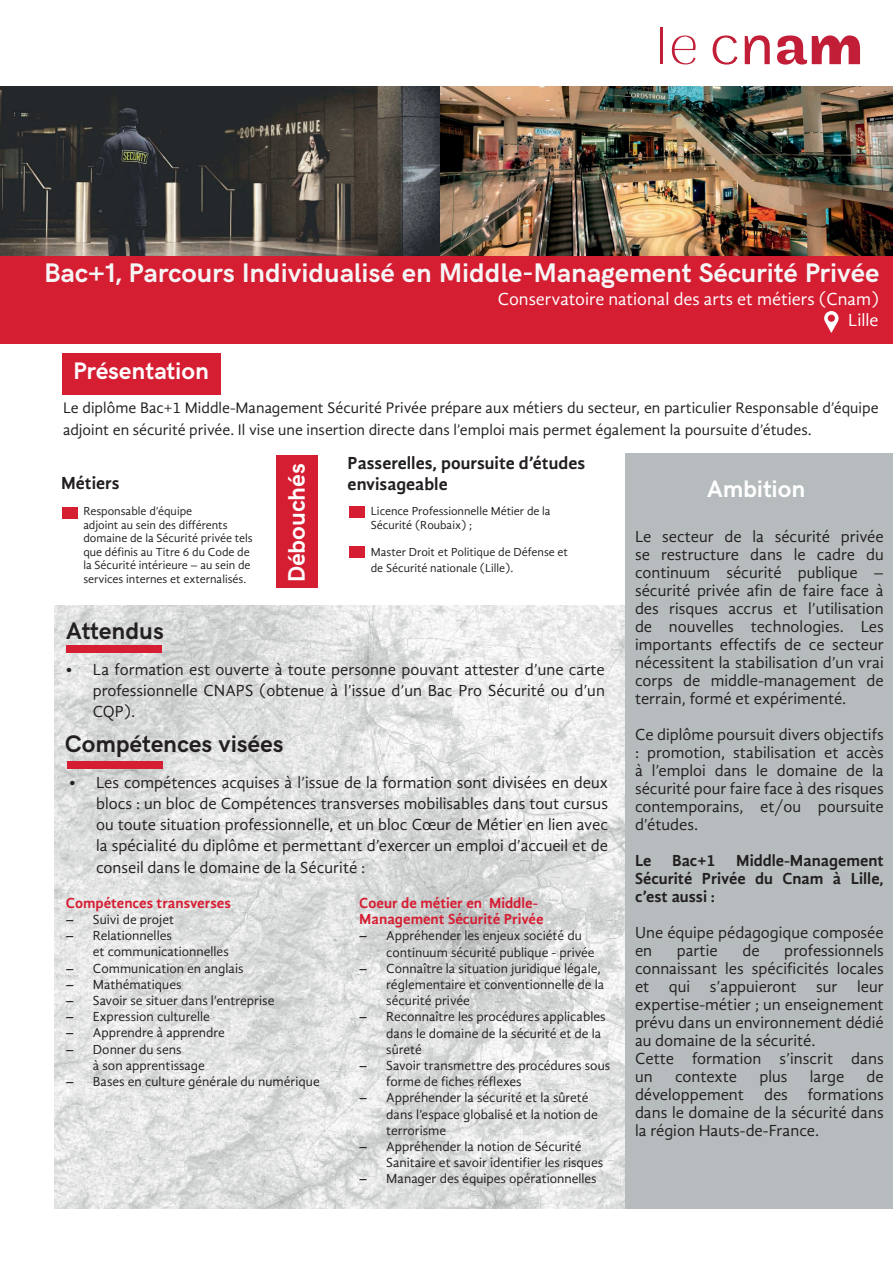
<style>
.page{position:relative;width:893px;height:1263px;background:#fff}
.page>*{position:absolute;margin:0;border:0;box-sizing:border-box;transform-origin:0 0}
.t1{font:700 27px "HK Grotesk";color:#f5f5f6}
.t2{font:700 24px "HK Grotesk";color:#fff}
.t3{font:700 24px "HK Grotesk";color:#231f20}
.t4{font:700 18px/21.6px "Gandhi Sans";color:#231f20}
.t5{font:18px/21.5px "Gandhi Sans";color:#fff;text-align:right}
.t6{font:16.5px/18px "Gandhi Sans";color:#231f20;text-align:justify}
.t7{font:700 16.5px/18px "Gandhi Sans";color:#231f20;text-align:justify}
.t8{font:15.75px/22.5px "Gandhi Sans";color:#231f20}
.t9{font:700 15px/16.5px "Gandhi Sans";color:#d61e33}
.t10{font:13.5px/16.2px "Gandhi Sans";color:#231f20}
.t11{font:12px/13.5px "Gandhi Sans";color:#231f20}
.s1{font-weight:700}
</style>
<div class="page">
<img style="left:54px;top:606px;width:571px;height:603px">
<div style="left:625px;top:454px;width:268px;height:755px;background:#b6bcbd"></div>
<svg style="left:672px;top:36px;width:24px;height:28px"></svg>
<hr style="left:661px;top:28px;width:2px;height:36px;background:#c31e37">
<svg style="left:713px;top:35px;width:24px;height:30px"></svg>
<svg style="left:745px;top:35px;width:25px;height:29px"></svg>
<svg style="left:777px;top:35px;width:83px;height:30px"></svg>
<div style="left:276px;top:455px;width:42px;height:133px;background:#d61e33"></div>
<div style="left:63px;top:353px;width:158px;height:41px;background:#d61e33"></div>
<div style="left:349px;top:506px;width:16px;height:12px;background:#d61e33"></div>
<div style="left:62px;top:507px;width:16px;height:12px;background:#d61e33"></div>
<div style="left:66px;top:645px;width:96px;height:8px;background:#d61e33"></div>
<div style="left:67px;top:761px;width:96px;height:8px;background:#d61e33"></div>
<div style="left:0;top:255px;width:893px;height:88px;background:#d61e33"></div>
<svg style="left:824px;top:311px;width:14px;height:22px"></svg>
<img style="left:0;top:86px;width:893px;height:169px">
<div style="left:349px;top:546px;width:16px;height:12px;background:#d61e33"></div>
<h1 class="t1" style="left:45px;top:252px;width:836px">Bac+1, Parcours Individualisé en Middle-Management Sécurité Privée</h1>
<p class="t5" style="left:498px;top:288px;width:383px">Conservatoire national des arts et métiers (Cnam)<br>Lille</p>
<h2 class="t2" style="left:73px;top:353px;width:137px">Présentation</h2>
<p class="t8" style="left:63px;top:396px;width:817px">Le diplôme Bac+1 Middle-Management Sécurité Privée prépare aux métiers du secteur, en particulier Responsable d’équipe adjoint en sécurité privée. Il vise une insertion directe dans l’emploi mais permet également la poursuite d’études.</p>
<p class="t4" style="left:61px;top:472px;width:60px">Métiers</p>
<p class="t11" style="left:83px;top:504px;width:171px">Responsable d’équipe<br>adjoint au sein des différents domaine de la Sécurité privée tels que définis au Titre 6 du Code de la Sécurité intérieure – au sein de services internes et externalisés.</p>
<h2 class="t3" style="left:66px;top:612px;width:99px">Attendus</h2>
<h2 class="t2" style="left:279px;top:582px;width:120px;rotate:-90deg">Débouchés</h2>
<p class="t4" style="left:348px;top:452px;width:239px">Passerelles, poursuite d’études envisageable</p>
<p class="t11" style="left:371px;top:504px;width:181px">Licence Professionnelle Métier de la<br>Sécurité (Roubaix) ;</p>
<p class="t11" style="left:371px;top:543px;width:199px;line-height:16.5px">Master Droit et Politique de Défense et de Sécurité nationale (Lille).</p>
<p class="t6" style="left:93px;top:659px;width:513px;line-height:21px;text-indent:-27px">• La formation est ouverte à toute personne pouvant attester d’une carte professionnelle CNAPS (obtenue à l’issue d’un Bac Pro Sécurité ou d’un CQP).</p>
<h2 class="t3" style="left:65px;top:726px;width:220px">Compétences visées</h2>
<p class="t6" style="left:96px;top:772px;width:514px;line-height:21px;text-indent:-27px">• Les compétences acquises à l’issue de la formation sont divisées en deux blocs : un bloc de Compétences transverses mobilisables dans tout cursus ou toute situation professionnelle, et un bloc Cœur de Métier en lien avec la spécialité du diplôme et permettant d’exercer un emploi d’accueil et de</p>
<p class="t6" style="left:96px;top:859px;width:271px">conseil dans le domaine de la Sécurité :</p>
<p class="t9" style="left:66px;top:894px;width:166px">Compétences transverses</p>
<p class="t10" style="left:66px;top:911px;width:110px"><span class="s1">–</span> Suivi de projet</p>
<p class="t10" style="left:93px;top:927px;width:137px;text-indent:-27px"><span class="s1">–</span> Relationnelles<br>et communicationnelles</p>
<p class="t10" style="left:66px;top:960px;width:179px"><span class="s1">–</span> Communication en anglais</p>
<p class="t10" style="left:66px;top:976px;width:117px"><span class="s1">–</span> Mathématiques</p>
<p class="t10" style="left:66px;top:992px;width:210px"><span class="s1">–</span> Savoir se situer dans l’entreprise</p>
<p class="t10" style="left:66px;top:1008px;width:145px"><span class="s1">–</span> Expression culturelle</p>
<p class="t10" style="left:66px;top:1025px;width:160px"><span class="s1">–</span> Apprendre à apprendre</p>
<p class="t10" style="left:93px;top:1041px;width:113px;text-indent:-27px"><span class="s1">–</span> Donner du sens<br>à son apprentissage</p>
<p class="t10" style="left:66px;top:1073px;width:255px"><span class="s1">–</span> Bases en culture générale du numérique</p>
<p class="t9" style="left:359px;top:894px;width:186px">Coeur de métier en Middle-<br>Management Sécurité Privée</p>
<p class="t10" style="left:386px;top:928px;width:210px;text-indent:-27px"><span class="s1">–</span> Appréhender les enjeux société du continuum sécurité publique - privée</p>
<p class="t10" style="left:386px;top:960px;width:219px;text-indent:-27px"><span class="s1">–</span> Connaître la situation juridique légale, réglementaire et conventionnelle de la sécurité privée</p>
<p class="t10" style="left:386px;top:1009px;width:221px;text-indent:-27px"><span class="s1">–</span> Reconnaître les procédures applicables dans le domaine de la sécurité et de la sûreté</p>
<p class="t10" style="left:386px;top:1057px;width:225px;text-indent:-27px"><span class="s1">–</span> Savoir transmettre des procédures sous forme de fiches réflexes</p>
<p class="t10" style="left:386px;top:1090px;width:213px;text-indent:-27px"><span class="s1">–</span> Appréhender la sécurité et la sûreté dans l’espace globalisé et la notion de terrorisme</p>
<p class="t10" style="left:386px;top:1138px;width:218px;text-indent:-27px"><span class="s1">–</span> Appréhender la notion de Sécurité<br>Sanitaire et savoir identifier les risques</p>
<p class="t10" style="left:359px;top:1171px;width:239px"><span class="s1">–</span> Manager des équipes opérationnelles</p>
<h2 class="t2" style="left:707px;top:471px;width:100px">Ambition</h2>
<p class="t6" style="left:635px;top:527px;width:250px">Le secteur de la sécurité privée se restructure dans le cadre du continuum sécurité publique – sécurité privée afin de faire face à des risques accrus et l’utilisation de nouvelles technologies. Les importants effectifs de ce secteur nécessitent la stabilisation d’un vrai corps de middle-management de terrain, formé et expérimenté.</p>
<p class="t6" style="left:635px;top:725px;width:250px">Ce diplôme poursuit divers objectifs : promotion, stabilisation et accès à l’emploi dans le domaine de la sécurité pour faire face à des risques contemporains, et/ou poursuite d’études.</p>
<p class="t7" style="left:635px;top:851px;width:18px">Le</p>
<p class="t7" style="left:672px;top:851px;width:45px">Bac+1</p>
<p class="t7" style="left:635px;top:851px;width:250px;text-indent:101px">Middle-Management Sécurité Privée du Cnam à Lille, c’est aussi :</p>
<p class="t6" style="left:635px;top:923px;width:250px">Une équipe pédagogique composée en</p>
<p class="t6" style="left:635px;top:941px;width:250px;text-align:left;text-indent:149px">professionnels connaissant les spécificités locales et qui s’appuieront sur leur expertise-métier ; un enseignement prévu dans un environnement dédié au domaine de la sécurité.<br>Cette formation s’inscrit dans un</p>
<p class="t6" style="left:677px;top:941px;width:42px">partie</p>
<p class="t6" style="left:742px;top:941px;width:19px">de</p>
<p class="t6" style="left:635px;top:1067px;width:250px;text-indent:232px">de développement des formations dans le domaine de la sécurité dans la région Hauts-de-France.</p>
<p class="t6" style="left:675px;top:1067px;width:64px">contexte</p>
<p class="t6" style="left:759px;top:1067px;width:30px">plus</p>
<p class="t6" style="left:810px;top:1067px;width:36px">large</p>
</div>
